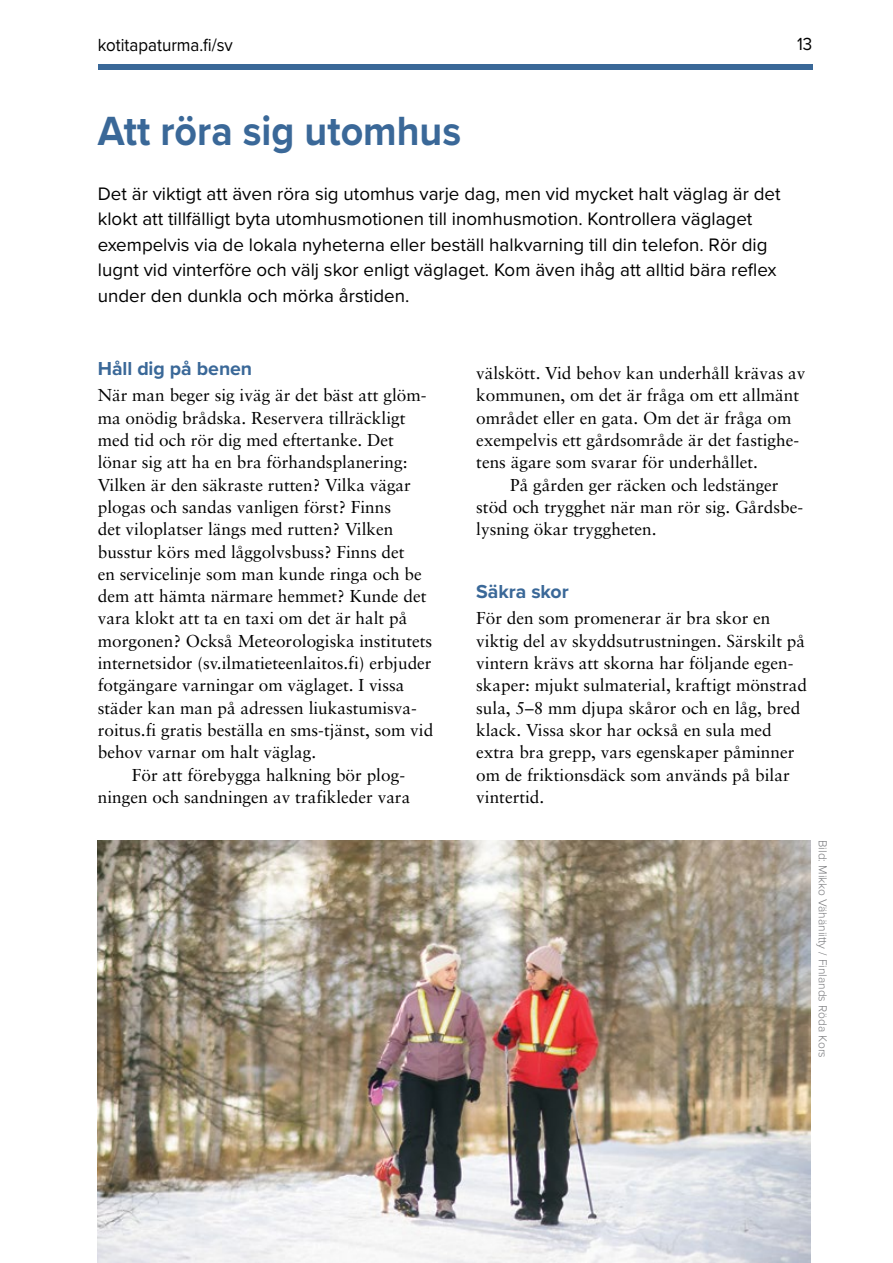
<style>
.page{position:relative;width:893px;height:1263px;background:#fff}
.page>*{position:absolute;margin:0;border:0;box-sizing:border-box;transform-origin:0 0}
.t1{font:700 42.3px "Proxima Nova";color:#3a6898;scale:.93 1}
.t2{font:700 19.5px "Proxima Nova";letter-spacing:-.005em;color:#3a6898}
.t3{font:18.75px/25.5px "Proxima Nova";color:#000}
.t4{font:18.15px "Proxima Nova";color:#000;scale:.93 1}
.t5{font:17.25px/22.4px "Sabon";color:#000}
.t6{font:300 12px "Proxima Nova";color:#797a7d}
</style>
<div class="page">
<div style="left:98px;top:64px;width:714px;height:5px;background:#3a6898"></div>
<img style="left:98px;top:840px;width:712px;height:423px">
<p class="t4" style="left:98px;top:31px;width:147px">kotitapaturma.fi/sv</p>
<p class="t4" style="left:797px;top:31px;width:18px">13</p>
<h1 class="t1" style="left:98px;top:99px;width:392px">Att röra sig utomhus</h1>
<p class="t3" style="left:98px;top:180px;width:684px">Det är viktigt att även röra sig utomhus varje dag, men vid mycket halt väglag är det klokt att tillfälligt byta utomhusmotionen till inomhusmotion. Kontrollera väglaget exempelvis via de lokala nyheterna eller beställ halkvarning till din telefon. Rör dig lugnt vid vinterföre och välj skor enligt väglaget. Kom även ihåg att alltid bära reflex under den dunkla och mörka årstiden.</p>
<p class="t2" style="left:98px;top:354px;width:156px">Håll dig på benen</p>
<p class="t5" style="left:98px;top:384px;width:330px">När man beger sig iväg är det bäst att glöm-</p>
<p class="t5" style="left:98px;top:406px;width:309px">ma onödig brådska. Reservera tillräckligt</p>
<p class="t5" style="left:98px;top:429px;width:298px">med tid och rör dig med eftertanke. Det</p>
<p class="t5" style="left:98px;top:451px;width:311px">lönar sig att ha en bra förhandsplanering:</p>
<p class="t5" style="left:98px;top:473px;width:315px">Vilken är den säkraste rutten? Vilka vägar</p>
<p class="t5" style="left:98px;top:496px;width:295px">plogas och sandas vanligen först? Finns</p>
<p class="t5" style="left:98px;top:518px;width:297px">det viloplatser längs med rutten? Vilken</p>
<p class="t5" style="left:98px;top:540px;width:308px">busstur körs med låggolvsbuss? Finns det</p>
<p class="t5" style="left:98px;top:562px;width:325px">en servicelinje som man kunde ringa och be</p>
<p class="t5" style="left:98px;top:585px;width:330px">dem att hämta närmare hemmet? Kunde det</p>
<p class="t5" style="left:98px;top:607px;width:311px">vara klokt att ta en taxi om det är halt på</p>
<p class="t5" style="left:98px;top:629px;width:336px">morgonen? Också Meteorologiska institutets</p>
<p class="t5" style="left:98px;top:652px;width:335px">internetsidor (sv.ilmatieteenlaitos.fi) erbjuder</p>
<p class="t5" style="left:98px;top:674px;width:308px">fotgängare varningar om väglaget. I vissa</p>
<p class="t5" style="left:98px;top:696px;width:321px">städer kan man på adressen liukastumisva-</p>
<p class="t5" style="left:98px;top:719px;width:337px">roitus.fi gratis beställa en sms-tjänst, som vid</p>
<p class="t5" style="left:98px;top:741px;width:220px">behov varnar om halt väglag.</p>
<p class="t5" style="left:132px;top:763px;width:275px">För att förebygga halkning bör plog-</p>
<p class="t5" style="left:98px;top:785px;width:314px">ningen och sandningen av trafikleder vara</p>
<p class="t5" style="left:476px;top:362px;width:331px">välskött. Vid behov kan underhåll krävas av</p>
<p class="t5" style="left:476px;top:384px;width:324px">kommunen, om det är fråga om ett allmänt</p>
<p class="t5" style="left:476px;top:406px;width:317px">området eller en gata. Om det är fråga om</p>
<p class="t5" style="left:476px;top:429px;width:324px">exempelvis ett gårdsområde är det fastighe-</p>
<p class="t5" style="left:476px;top:451px;width:283px">tens ägare som svarar för underhållet.</p>
<p class="t5" style="left:510px;top:473px;width:270px">På gården ger räcken och ledstänger</p>
<p class="t5" style="left:476px;top:496px;width:328px">stöd och trygghet när man rör sig. Gårdsbe-</p>
<p class="t5" style="left:476px;top:518px;width:182px">lysning ökar tryggheten.</p>
<p class="t2" style="left:476px;top:576px;width:94px">Säkra skor</p>
<p class="t5" style="left:476px;top:607px;width:332px">För den som promenerar är bra skor en viktig del av skyddsutrustningen. Särskilt på vintern krävs att skorna har följande egen&shy;skaper: mjukt sulmaterial, kraftigt mönstrad sula, 5–8 mm djupa skåror och en låg, bred klack. Vissa skor har också en sula med extra bra grepp, vars egenskaper påminner om de friktionsdäck som används på bilar vintertid.</p>
<p class="t6" style="left:832px;top:840px;width:219px;rotate:90deg">Bild: Mikko Vähäniitty / Finlands Röda Kors</p>
</div>
